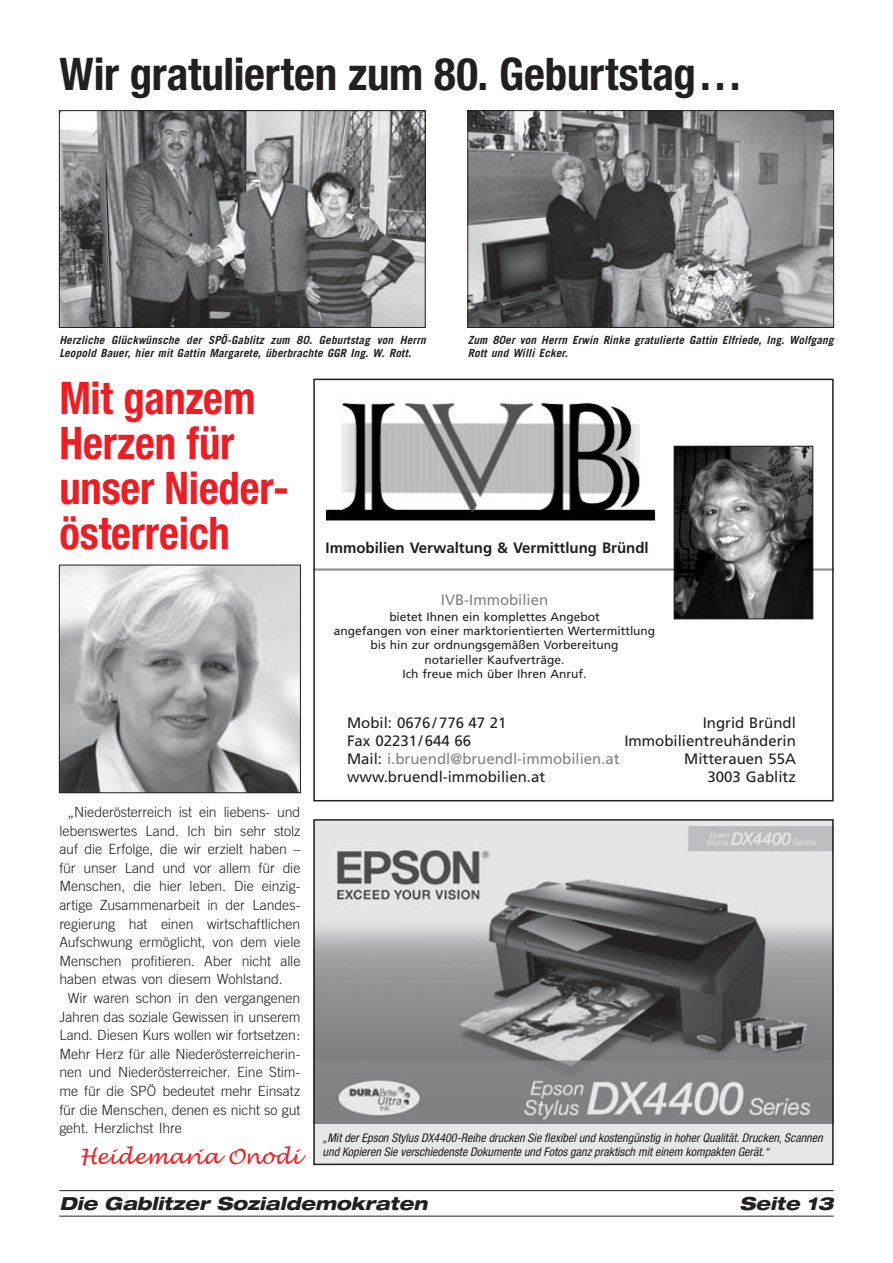
<style>
.page{position:relative;width:893px;height:1263px;background:#fff}
.page>*{position:absolute;margin:0;border:0;box-sizing:border-box;transform-origin:0 0}
.t1{font:700 condensed 45px/45px "Helvetica Neue";letter-spacing:-.005em;color:#ee1d23;scale:.95 1}
.t2{font:700 condensed 45px "Helvetica Neue";color:#231f20}
.t3{font:italic 21px "Lucida Handwriting";letter-spacing:-.01em;color:#ee1d23}
.t4{font:italic 800 expanded 18px "Helvetica Neue";color:#231f20}
.t5{font:15px "Frutiger";color:#231f20}
.t6{font:15px "Frutiger";color:#808285}
.t7{font:700 15px "Frutiger";color:#231f20}
.t8{font:300 14.1px/18.6px "Trade Gothic";letter-spacing:-.005em;color:#231f20;text-align:justify}
.t9{font:italic condensed 12px/14.4px "Helvetica Neue";color:#231f20}
.t10{font:12px/14.4px "Frutiger";color:#231f20;text-align:center}
.t11{font:italic 700 11.25px/13.5px "Trade Gothic";letter-spacing:.015em;color:#231f20}
.s1{color:#231f20}
</style>
<div class="page">
<hr style="left:59px;top:1216px;width:774px;height:1px;background:#231f20">
<hr style="left:59px;top:1190px;width:774px;height:1px;background:#231f20">
<div style="left:314px;top:820px;width:518px;height:344px;background:#e6e7e9"></div>
<img style="left:316px;top:827px;width:514px;height:296px">
<div style="left:313px;top:819px;width:520px;height:346px;border:2px solid #231f20"></div>
<hr style="left:313px;top:568px;width:520px;height:3px;background:#939598">
<img style="left:676px;top:448px;width:135px;height:169px">
<div style="left:674px;top:446px;width:139px;height:173px;border:1px solid #231f20"></div>
<img style="left:325px;top:399px;width:331px;height:125px">
<div style="left:313px;top:379px;width:520px;height:422px;border:2px solid #231f20"></div>
<img style="left:61px;top:112px;width:362px;height:214px">
<div style="left:59px;top:110px;width:366px;height:218px;border:1px solid #231f20"></div>
<img style="left:469px;top:112px;width:362px;height:214px">
<div style="left:467px;top:110px;width:366px;height:218px;border:1px solid #231f20"></div>
<img style="left:61px;top:567px;width:238px;height:224px">
<div style="left:59px;top:565px;width:242px;height:228px;border:1px solid #231f20"></div>
<h1 class="t2" style="left:59px;top:58px;width:682px">Wir gratulierten zum 80. Geburtstag...</h1>
<p class="t11" style="left:59px;top:334px;width:368px">Herzliche Glückwünsche der SPÖ-Gablitz zum 80. Geburtstag von Herrn<br>Leopold Bauer, hier mit Gattin Margarete, überbrachte GGR Ing. W. Rott.</p>
<p class="t11" style="left:468px;top:334px;width:367px">Zum 80er von Herrn Erwin Rinke gratulierte Gattin Elfriede, Ing. Wolfgang<br>Rott und Willi Ecker.</p>
<h1 class="t1" style="left:59px;top:379px;width:243px">Mit ganzem<br>Herzen für unser Nieder&shy;österreich</h1>
<p class="t8" style="left:59px;top:804px;width:243px;text-indent:9px">„Niederösterreich ist ein liebens- und lebenswertes Land. Ich bin sehr stolz auf die Erfolge, die wir erzielt haben – für unser Land und vor allem für die Menschen, die hier leben. Die einzig&shy;artige Zusammenarbeit in der Landes&shy;regierung hat einen wirtschaftlichen Aufschwung ermöglicht, von dem viele Menschen profitieren. Aber nicht alle haben etwas von diesem Wohlstand.</p>
<p class="t8" style="left:59px;top:990px;width:243px;text-indent:9px">Wir waren schon in den vergangenen Jahren das soziale Gewissen in unserem Land. Diesen Kurs wollen wir fortsetzen:<br>Mehr Herz für alle Niederösterreicherin&shy;nen und Niederösterreicher. Eine Stim&shy;me für die SPÖ bedeutet mehr Einsatz für die Menschen, denen es nicht so gut geht. Herzlichst Ihre</p>
<h2 class="t3" style="left:79px;top:1143px;width:222px">Heidemaria Onodi</h2>
<p class="t7" style="left:325px;top:541px;width:324px">Immobilien Verwaltung &amp; Vermittlung Bründl</p>
<p class="t6" style="left:441px;top:594px;width:109px">IVB-Immobilien</p>
<p class="t10" style="left:334px;top:610px;width:323px">bietet Ihnen ein komplettes Angebot<br>angefangen von einer marktorientierten Wertermittlung bis hin zur ordnungsgemäßen Vorbereitung<br>notarieller Kaufverträge.<br>Ich freue mich über Ihren Anruf.</p>
<p class="t5" style="left:347px;top:717px;width:161px">Mobil: 0676 / 776 47 21</p>
<p class="t5" style="left:702px;top:717px;width:95px">Ingrid Bründl</p>
<p class="t5" style="left:347px;top:735px;width:125px">Fax 02231/ 644 66</p>
<p class="t5" style="left:624px;top:735px;width:173px">Immobilientreuhänderin</p>
<p class="t6" style="left:347px;top:753px;width:274px"><span class="s1">Mail:</span> i.bruendl@bruendl-immobilien.at</p>
<p class="t5" style="left:684px;top:753px;width:113px">Mitterauen 55A</p>
<p class="t5" style="left:347px;top:771px;width:200px">www.bruendl-immobilien.at</p>
<p class="t5" style="left:707px;top:771px;width:90px">3003 Gablitz</p>
<p class="t9" style="left:322px;top:1131px;width:501px">„Mit der Epson Stylus DX4400-Reihe drucken Sie flexibel und kostengünstig in hoher Qualität. Drucken, Scannen und Kopieren Sie verschiedenste Dokumente und Fotos ganz praktisch mit einem kompakten Gerät.“</p>
<p class="t4" style="left:59px;top:1197px;width:370px">Die Gablitzer Sozialdemokraten</p>
<p class="t4" style="left:739px;top:1197px;width:96px">Seite 13</p>
</div>
